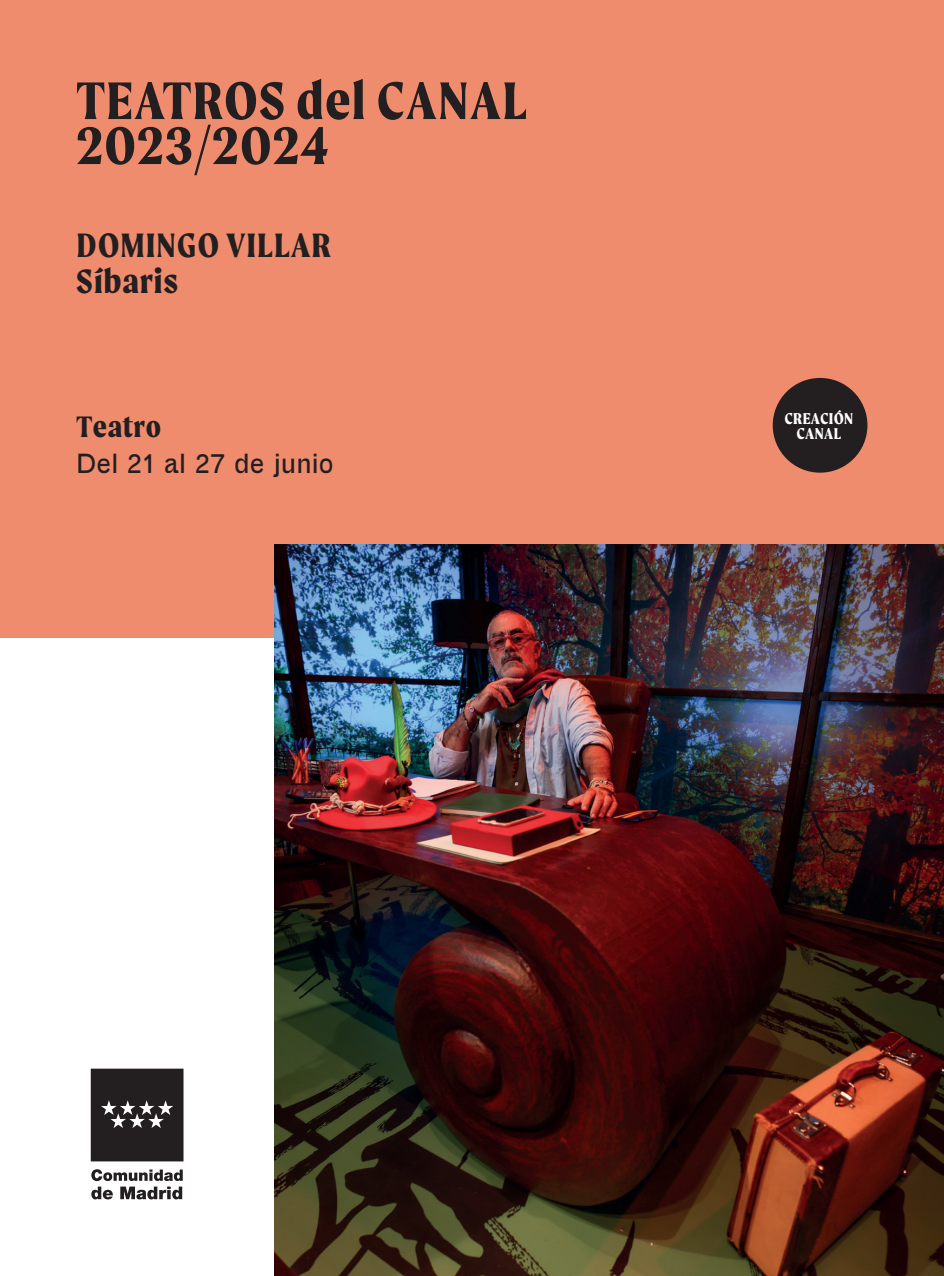
<style>
.page{position:relative;width:944px;height:1276px;background:#fff}
.page>*{position:absolute;margin:0;border:0;box-sizing:border-box;transform-origin:0 0}
.t1{font:700 56.25px "Moret";letter-spacing:.025em;color:#231f20}
.t2{font:700 36px "Moret";letter-spacing:.025em;color:#231f20}
.t3{font:700 31.5px "Moret";letter-spacing:.02em;color:#231f20}
.t4{font:27px "A Gothic";letter-spacing:.025em;color:#231f20}
.t5{font:700 16.65px "Moret";letter-spacing:.02em;color:#fff}
</style>
<div class="page">
<div style="left:0;top:0;width:944px;height:638px;background:#f08c6e"></div>
<svg style="left:91px;top:1068px;width:93px;height:93px;background:#332f30"></svg>
<svg style="left:91px;top:1169px;width:92px;height:30px"></svg>
<img style="left:274px;top:545px;width:670px;height:731px">
<div style="left:773px;top:378px;width:94px;height:95px;background:#231f20;border-radius:50%"></div>
<p class="t1" style="left:77px;top:68px;width:452px">TEATROS del CANAL</p>
<p class="t1" style="left:77px;top:113px;width:253px">2023/2024</p>
<p class="t2" style="left:77px;top:224px;width:256px">DOMINGO VILLAR</p>
<p class="t2" style="left:77px;top:260px;width:103px">Síbaris</p>
<p class="t3" style="left:77px;top:408px;width:86px">Teatro</p>
<p class="t4" style="left:77px;top:444px;width:258px">Del 21 al 27 de junio</p>
<p class="t5" style="left:784px;top:409px;width:70px">CREACIÓN</p>
<p class="t5" style="left:797px;top:424px;width:46px">CANAL</p>
</div>
